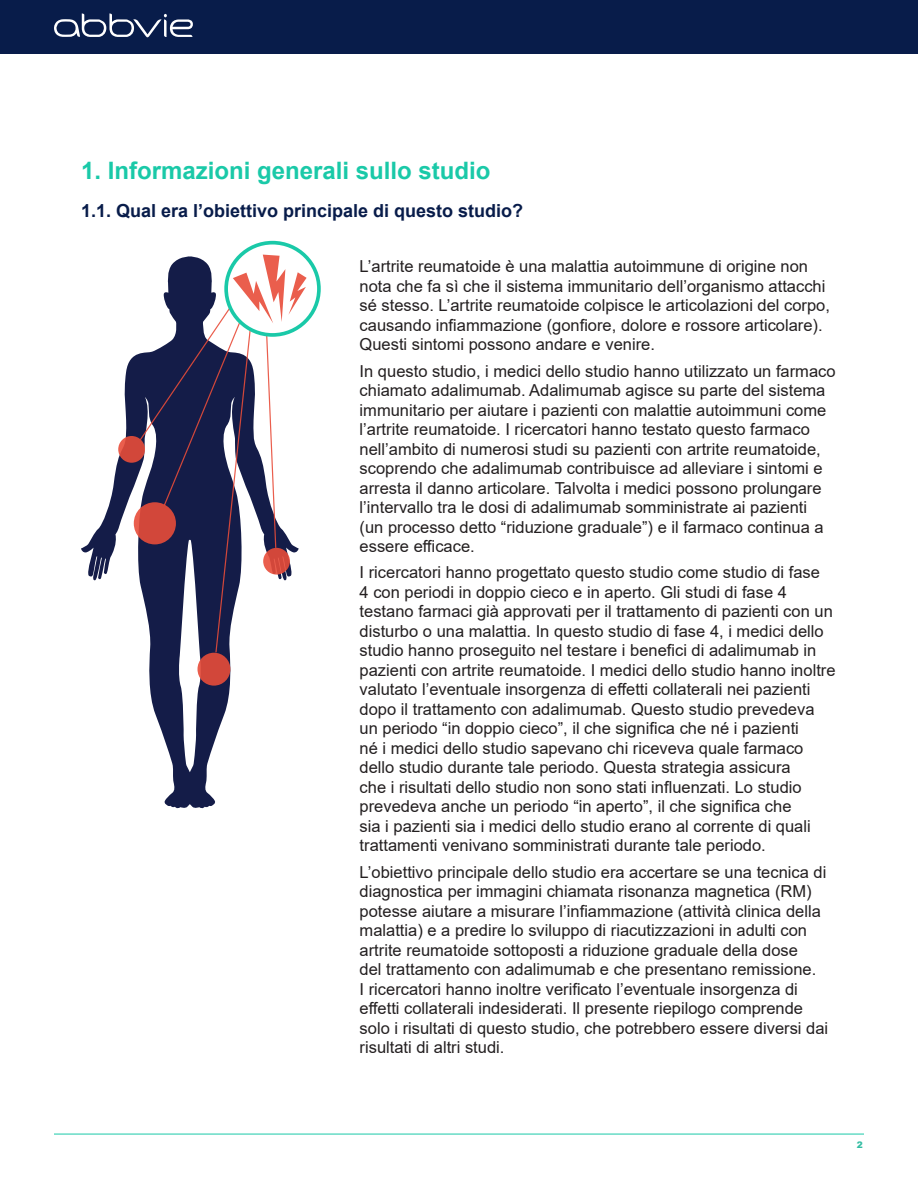
<style>
.page{position:relative;width:918px;height:1188px;background:#fff}
.page>*{position:absolute;margin:0;border:0;box-sizing:border-box;transform-origin:0 0}
.t1{font:700 24px "Arial";color:#1ac9a8}
.t2{font:700 18px "Arial";color:#081c4a}
.t3{font:16.5px/19.5px "Arial";color:#231f20}
.t4{font:900 9px "Arial";color:#33bda3}
</style>
<div class="page">
<div style="left:0;top:0;width:918px;height:54px;background:#081c4a"></div>
<svg style="left:54px;top:13px;width:139px;height:24px"></svg>
<hr style="left:54px;top:1134px;width:810px;height:1px;background:#1ac9a8">
<svg style="left:81px;top:353px;width:150px;height:456px"></svg>
<svg style="left:197px;top:653px;width:33px;height:33px"></svg>
<svg style="left:118px;top:436px;width:27px;height:27px"></svg>
<svg style="left:134px;top:502px;width:42px;height:42px"></svg>
<div style="left:224px;top:241px;width:97px;height:96px;border:4px solid #1ac9a8;border-radius:50%"></div>
<svg style="left:139px;top:255px;width:168px;height:399px"></svg>
<h1 class="t1" style="left:81px;top:154px;width:411px">1. Informazioni generali sullo studio</h1>
<p class="t2" style="left:81px;top:198px;width:444px">1.1. Qual era l’obiettivo principale di questo studio?</p>
<p class="t3" style="left:360px;top:257px;width:472px">L’artrite reumatoide è una malattia autoimmune di origine non nota che fa sì che il sistema immunitario dell’organismo attacchi sé stesso. L’artrite reumatoide colpisce le articolazioni del corpo, causando infiammazione (gonfiore, dolore e rossore articolare).<br>Questi sintomi possono andare e venire.</p>
<p class="t3" style="left:360px;top:361px;width:477px">In questo studio, i medici dello studio hanno utilizzato un farmaco chiamato adalimumab. Adalimumab agisce su parte del sistema immunitario per aiutare i pazienti con malattie autoimmuni come l’artrite reumatoide. I ricercatori hanno testato questo farmaco nell’ambito di numerosi studi su pazienti con artrite reumatoide, scoprendo che adalimumab contribuisce ad alleviare i sintomi e arresta il danno articolare. Talvolta i medici possono prolungare l’intervallo tra le dosi di adalimumab somministrate ai pazienti<br>(un processo detto “riduzione graduale”) e il farmaco continua a essere efficace.</p>
<p class="t3" style="left:360px;top:563px;width:477px">I ricercatori hanno progettato questo studio come studio di fase<br>4 con periodi in doppio cieco e in aperto. Gli studi di fase 4 testano farmaci già approvati per il trattamento di pazienti con un disturbo o una malattia. In questo studio di fase 4, i medici dello studio hanno proseguito nel testare i benefici di adalimumab in pazienti con artrite reumatoide. I medici dello studio hanno inoltre valutato l’eventuale insorgenza di effetti collaterali nei pazienti dopo il trattamento con adalimumab. Questo studio prevedeva un periodo “in doppio cieco”, il che significa che né i pazienti<br>né i medici dello studio sapevano chi riceveva quale farmaco dello studio durante tale periodo. Questa strategia assicura<br>che i risultati dello studio non sono stati influenzati. Lo studio prevedeva anche un periodo “in aperto”, il che significa che<br>sia i pazienti sia i medici dello studio erano al corrente di quali trattamenti venivano somministrati durante tale periodo.</p>
<p class="t3" style="left:360px;top:862px;width:470px">L’obiettivo principale dello studio era accertare se una tecnica di diagnostica per immagini chiamata risonanza magnetica (RM) potesse aiutare a misurare l’infiammazione (attività clinica della malattia) e a predire lo sviluppo di riacutizzazioni in adulti con artrite reumatoide sottoposti a riduzione graduale della dose<br>del trattamento con adalimumab e che presentano remissione.<br>I ricercatori hanno inoltre verificato l’eventuale insorgenza di effetti collaterali indesiderati. Il presente riepilogo comprende solo i risultati di questo studio, che potrebbero essere diversi dai risultati di altri studi.</p>
<p class="t4" style="left:857px;top:1138px;width:8px">2</p>
</div>
